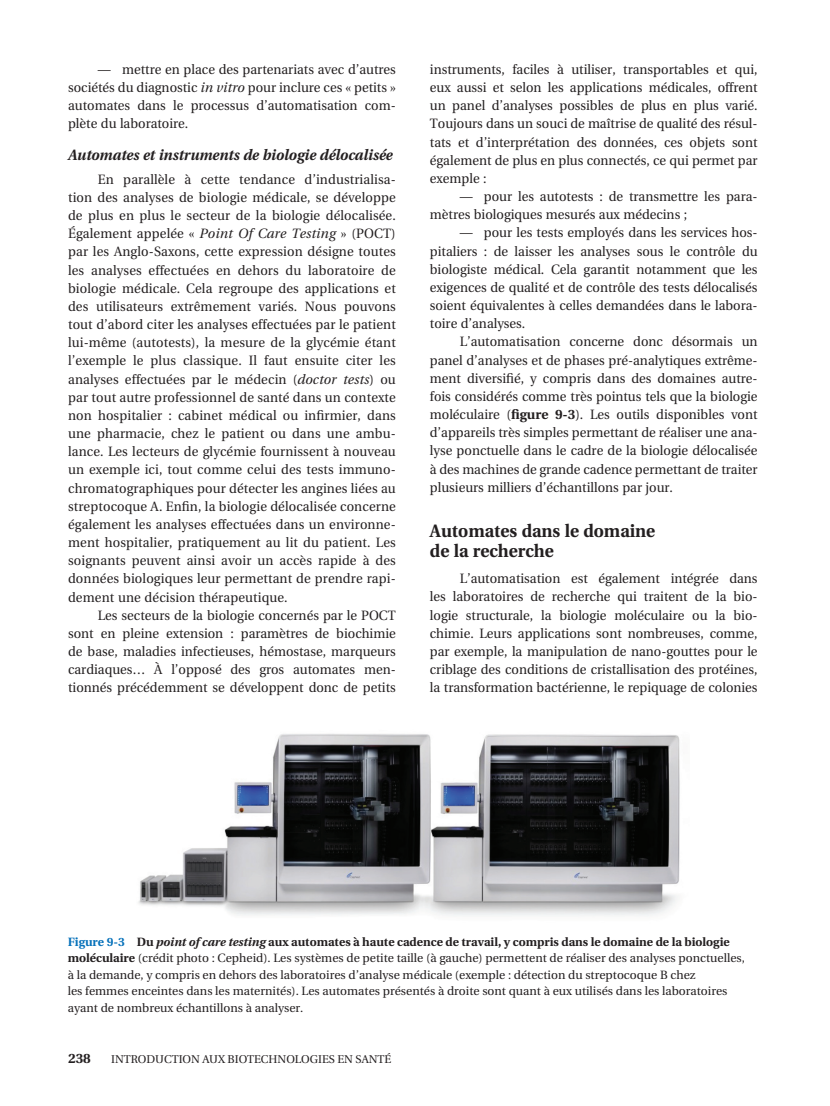
<style>
.page{position:relative;width:830px;height:1106px;background:#fff}
.page>*{position:absolute;margin:0;border:0;box-sizing:border-box;transform-origin:0 0}
.t1{font:700 18px/19.6px "Utopia";color:#231f20;scale:.96 1}
.t2{font:italic 700 15px "Utopia";color:#231f20;scale:.96 1}
.t3{font:13.5px/18.1px "Utopia";color:#231f20;text-align:justify;scale:.96 1}
.t4{font:700 13.5px "Utopia";color:#231f20}
.t5{font:12px/16.5px "Utopia";color:#231f20}
.t6{font:11.25px "Utopia";color:#231f20}
.s1{font-style:italic}
.s2{font-weight:700}
.s3{font-weight:700;color:#0671ba}
.s4{font-weight:700;font-style:italic}
</style>
<div class="page">
<img style="left:138px;top:734px;width:542px;height:182px">
<p class="t3" style="left:68px;top:61px;width:343px;text-indent:30px">— mettre en place des partenariats avec d’autres sociétés du diagnostic <span class="s1">in vitro</span> pour inclure ces « petits » automates dans le processus d’automatisation com&shy;plète du laboratoire.</p>
<p class="t2" style="left:68px;top:149px;width:339px">Automates et instruments de biologie délocalisée</p>
<p class="t3" style="left:68px;top:171px;width:343px;text-indent:30px">En parallèle à cette tendance d’industrialisa&shy;tion des analyses de biologie médicale, se développe de plus en plus le secteur de la biologie délocalisée .<br>Également appelée « <span class="s1">Point Of Care Testing</span> » (POCT) par les Anglo-Saxons, cette expression désigne toutes les analyses effectuées en dehors du laboratoire de biologie médicale. Cela regroupe des applications et des utilisateurs extrêmement variés. Nous pouvons tout d’abord citer les analyses effectuées par le patient lui-même (autotests ), la mesure de la glycémie étant l’exemple le plus classique. Il faut ensuite citer les analyses effectuées par le médecin (<span class="s1">doctor tests</span>) ou par tout autre professionnel de santé dans un contexte non hospitalier : cabinet médical ou infirmier, dans une pharmacie, chez le patient ou dans une ambu&shy;lance. Les lecteurs de glycémie fournissent à nouveau un exemple ici, tout comme celui des tests immuno&shy;chromatographiques pour détecter les angines liées au streptocoque A. Enfin, la biologie délocalisée concerne également les analyses effectuées dans un environne&shy;ment hospitalier, pratiquement au lit du patient. Les soignants peuvent ainsi avoir un accès rapide à des données biologiques leur permettant de prendre rapi&shy;dement une décision thérapeutique.</p>
<p class="t3" style="left:68px;top:607px;width:343px;text-indent:30px">Les secteurs de la biologie concernés par le POCT sont en pleine extension : paramètres de biochimie de base, maladies infectieuses, hémostase, marqueurs cardiaques… À l’opposé des gros automates men&shy;tionnés précédemment se développent donc de petits</p>
<p class="t3" style="left:429px;top:61px;width:343px">instruments, faciles à utiliser, transportables et qui, eux aussi et selon les applications médicales, offrent un panel d’analyses possibles de plus en plus varié.<br>Toujours dans un souci de maîtrise de qualité des résul&shy;tats et d’interprétation des données, ces objets sont également de plus en plus connectés, ce qui permet par exemple :</p>
<p class="t3" style="left:429px;top:189px;width:343px;text-indent:30px">— pour les autotests : de transmettre les para&shy;mètres biologiques mesurés aux médecins ;</p>
<p class="t3" style="left:429px;top:225px;width:343px;text-indent:30px">— pour les tests employés dans les services hos&shy;pitaliers : de laisser les analyses sous le contrôle du biologiste médical. Cela garantit notamment que les exigences de qualité et de contrôle des tests délocalisés soient équivalentes à celles demandées dans le labora&shy;toire d’analyses.</p>
<p class="t3" style="left:429px;top:334px;width:343px;text-indent:30px">L’automatisation concerne donc désormais un panel d’analyses et de phases pré-analytiques extrême&shy;ment diversifié, y compris dans des domaines autre&shy;fois considérés comme très pointus tels que la biologie moléculaire (<span class="s2">figure 9-3</span>). Les outils disponibles vont d’appareils très simples permettant de réaliser une ana&shy;lyse ponctuelle dans le cadre de la biologie délocalisée à des machines de grande cadence permettant de traiter plusieurs milliers d’échantillons par jour.</p>
<h1 class="t1" style="left:429px;top:522px;width:236px">Automates dans le domaine de la recherche</h1>
<p class="t3" style="left:429px;top:571px;width:343px;text-indent:30px">L’automatisation est également intégrée dans les laboratoires de recherche qui traitent de la bio&shy;logie structurale, la biologie moléculaire ou la bio&shy;chimie. Leurs applications sont nombreuses, comme, par exemple, la manipulation de nano-gouttes pour le criblage des conditions de cristallisation des protéines, la transformation bactérienne, le repiquage de colonies</p>
<p class="t5" style="left:68px;top:934px;width:678px"><span class="s3">Figure 9-3</span> <span class="s2">Du</span> <span class="s4">point of care testing</span> <span class="s2">aux automates à haute cadence de travail, y compris dans le domaine de la biologie moléculaire</span> (crédit photo : Cepheid). Les systèmes de petite taille (à gauche) permettent de réaliser des analyses ponctuelles, à la demande, y compris en dehors des laboratoires d’analyse médicale (exemple : détection du streptocoque B chez<br>les femmes enceintes dans les maternités). Les automates présentés à droite sont quant à eux utilisés dans les laboratoires ayant de nombreux échantillons à analyser.</p>
<p class="t4" style="left:68px;top:1052px;width:24px">238</p>
<p class="t6" style="left:111px;top:1054px;width:282px">INTRODUCTION AUX BIOTECHNOLOGIES EN SANTÉ</p>
</div>
